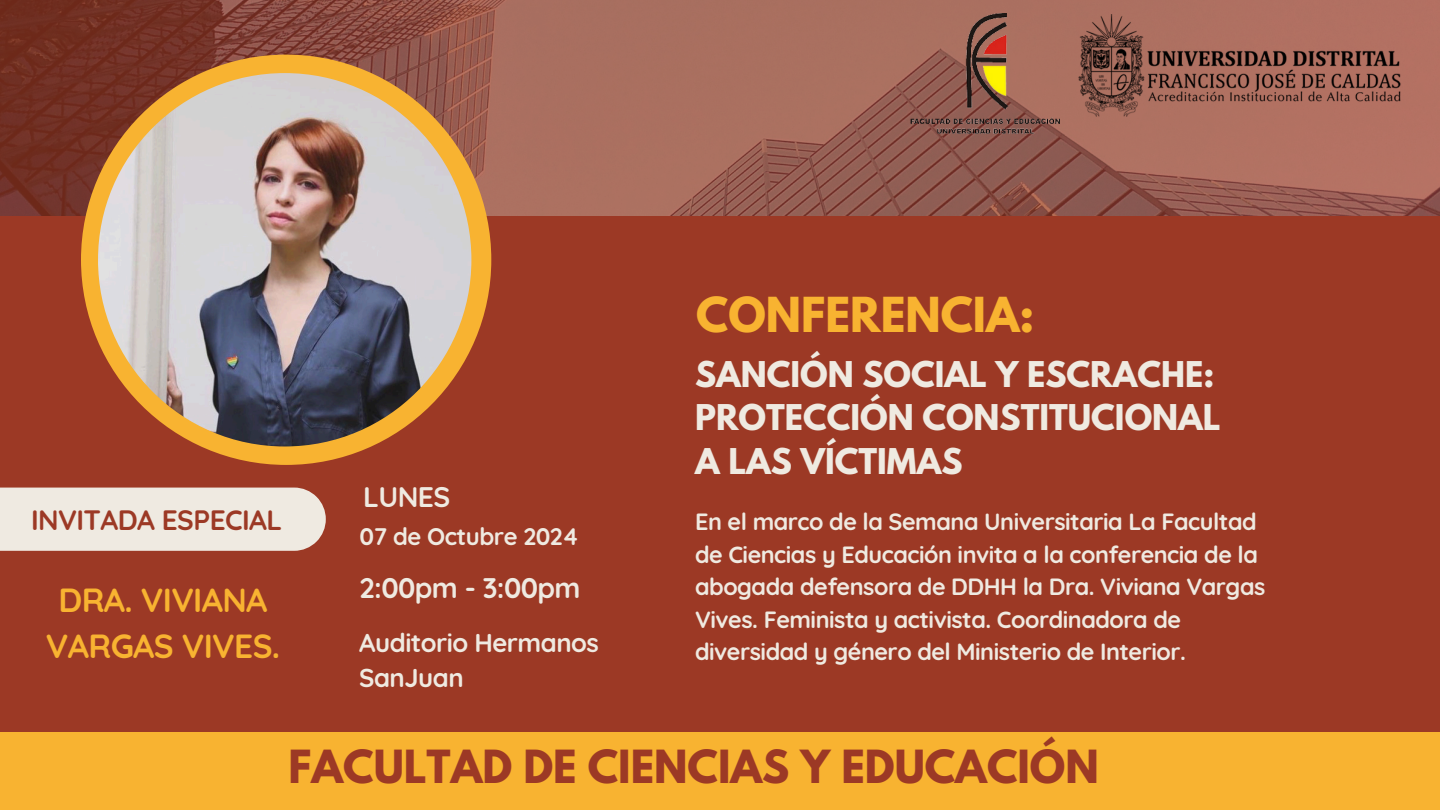
<style>
.page{position:relative;width:1440px;height:810px;background:#9c3925}
.page>*{position:absolute;margin:0;border:0;box-sizing:border-box;transform-origin:0 0}
.t1{font:700 42.7px "League Spartan";color:#f8b331}
.t2{font:700 40.5px "League Spartan";color:#9c3925}
.t3{font:700 33.4px/46.3px "Quicksand";letter-spacing:-.02em;color:#f8b331;text-align:center}
.t4{font:700 31.5px/43.5px "League Spartan";color:#efeae1}
.t5{font:700 28.2px "Quicksand";letter-spacing:-.02em;color:#efeae1}
.t6{font:700 28px "Quicksand";letter-spacing:-.02em;color:#9c3925}
.t7{font:700 25.8px/35.7px "Quicksand";letter-spacing:-.02em;color:#efeae1}
.t8{font:700 23.9px "Quicksand";letter-spacing:-.02em;color:#efeae1}
.t9{font:700 23.4px/32.5px "Quicksand";letter-spacing:-.02em;color:#efeae1}
</style>
<div class="page">
<img style="left:0;top:0;width:1440px;height:216px">
<div style="left:81px;top:55px;width:410px;height:410px;background:#f8b331;border-radius:50%"></div>
<img style="left:98px;top:73px;width:373px;height:373px;border-radius:50%">
<div style="left:0;top:488px;width:326px;height:63px;background:#efeae1"></div>
<div style="left:0;top:732px;width:1440px;height:78px;background:#f8b331"></div>
<img style="left:1078px;top:14px;width:324px;height:102px">
<img style="left:911px;top:14px;width:148px;height:119px">
<h4 class="t6" style="left:31px;top:502px;width:253px">INVITADA ESPECIAL</h4>
<p class="t3" style="left:46px;top:576px;width:236px">DRA. VIVIANA<br>VARGAS VIVES.</p>
<h3 class="t5" style="left:363px;top:479px;width:89px">LUNES</h3>
<h3 class="t8" style="left:360px;top:521px;width:221px">07 de Octubre 2024</h3>
<p class="t5" style="left:360px;top:570px;width:222px">2:00pm - 3:00pm</p>
<h2 class="t7" style="left:359px;top:624px;width:241px">Auditorio Hermanos<br>SanJuan</h2>
<h2 class="t1" style="left:696px;top:293px;width:340px">CONFERENCIA:</h2>
<h1 class="t4" style="left:695px;top:356px;width:527px">SANCIÓN SOCIAL Y ESCRACHE:<br>PROTECCIÓN CONSTITUCIONAL<br>A LAS VÍCTIMAS</h1>
<h4 class="t9" style="left:695px;top:505px;width:572px">En el marco de la Semana Universitaria La Facultad de Ciencias y Educación invita a la conferencia de la abogada defensora de DDHH la Dra. Viviana Vargas Vives. Feminista y activista. Coordinadora de diversidad y género del Ministerio de Interior.</h4>
<h1 class="t2" style="left:289px;top:747px;width:812px">FACULTAD DE CIENCIAS Y EDUCACIÓN</h1>
</div>
